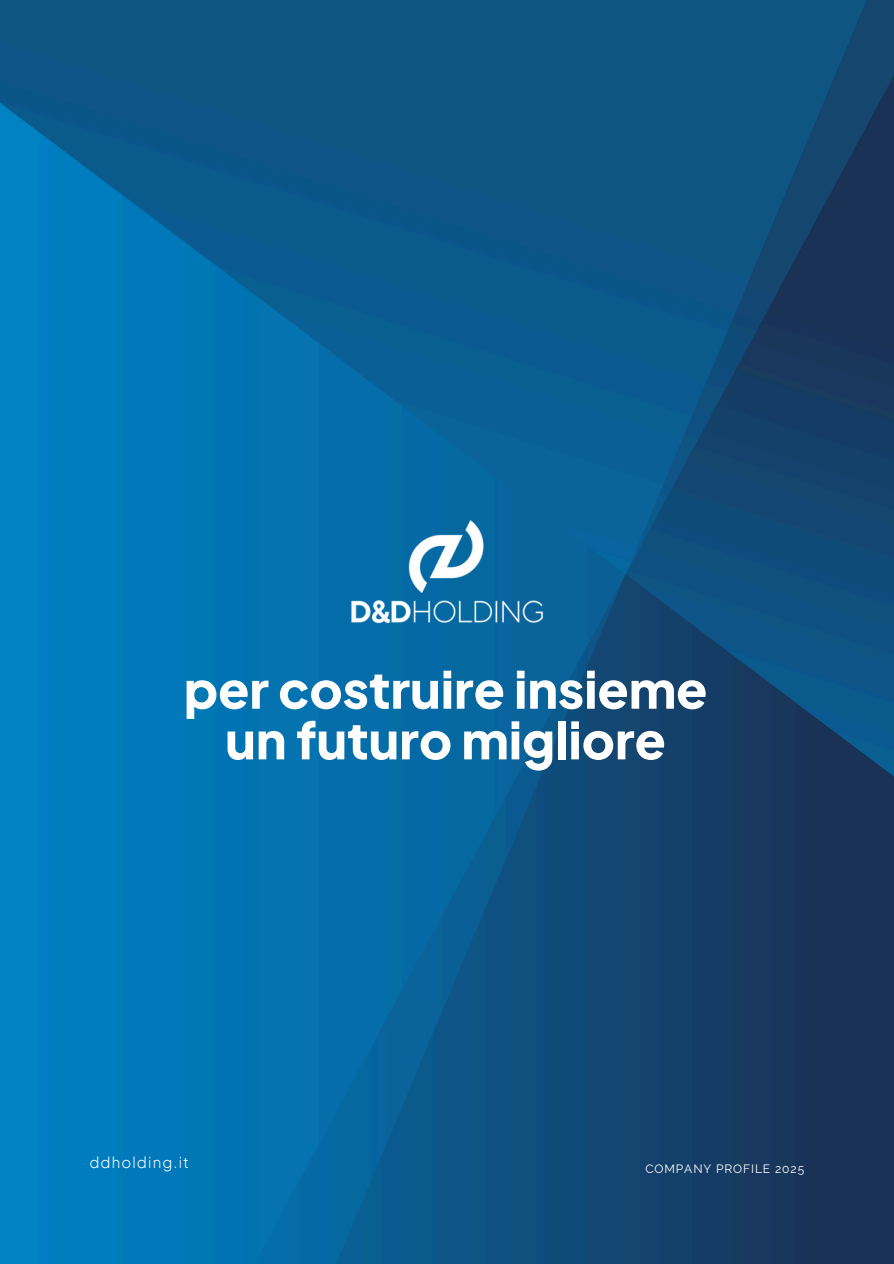
<style>
.page{position:relative;width:894px;height:1264px;background:#fff}
.page>*{position:absolute;margin:0;border:0;box-sizing:border-box;transform-origin:0 0}
.t1{font:800 51px/50.7px "Plus Jakarta Sans";color:#fff;text-align:center}
.t2{font:300 15px "Plus Jakarta Sans";letter-spacing:.075em;color:#fff}
.t3{font:12px "Raleway";letter-spacing:.075em;color:#fff}
</style>
<div class="page">
<img style="left:0;top:0;width:893px;height:1263px">
<img style="left:347px;top:514px;width:200px;height:113px">
<p class="t1" style="left:184px;top:662px;width:525px">per costruire insieme un futuro migliore</p>
<h1 class="t2" style="left:89px;top:1152px;width:101px">ddholding.it</h1>
<h2 class="t3" style="left:645px;top:1161px;width:160px">COMPANY PROFILE 2025</h2>
</div>
